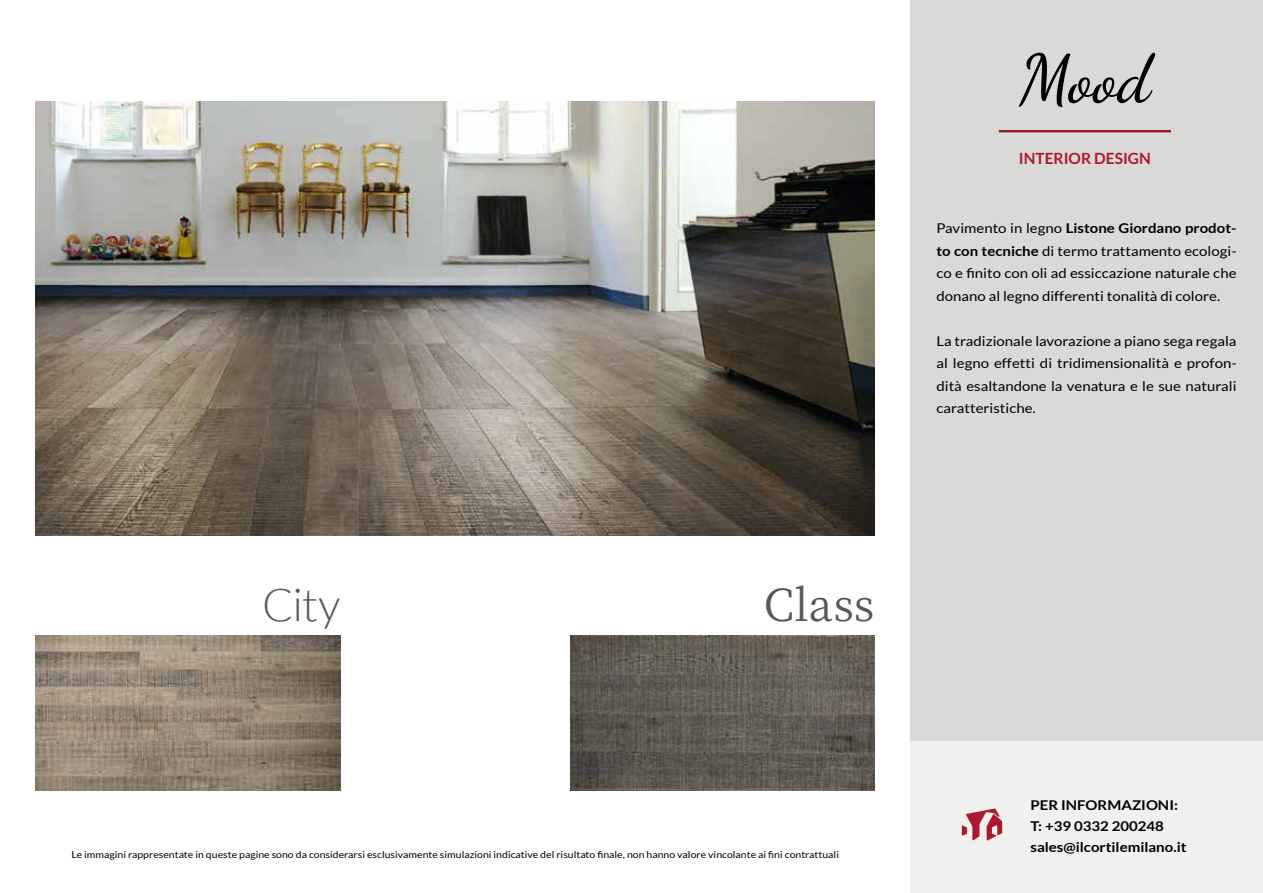
<style>
.page{position:relative;width:1263px;height:893px;background:#fff}
.page>*{position:absolute;margin:0;border:0;box-sizing:border-box;transform-origin:0 0}
.t1{font:500 67.2px "Dancing Script";color:#000}
.t2{font:300 45px "Lato";color:#575756}
.t3{font:44.1px "Noto Serif JP";color:#575756}
.t4{font:700 15.6px "Lato";color:#ac182d}
.t5{font:13.5px/22.5px "Lato";color:#000;text-align:justify;scale:1.11 1}
.t6{font:700 13.5px/21px "Lato";color:#000;scale:1.11 1}
.t7{font:9.45px "Lato";color:#000;scale:1.11 1}
.s1{font-weight:700}
</style>
<div class="page">
<img style="left:36px;top:101px;width:839px;height:434px">
<div style="left:910px;top:0;width:353px;height:893px;background:#dbd9d8"></div>
<div style="left:910px;top:741px;width:353px;height:152px;background:#f0f0ef"></div>
<hr style="left:999px;top:130px;width:172px;height:2px;background:#941d23">
<img style="left:36px;top:636px;width:305px;height:154px">
<img style="left:570px;top:636px;width:305px;height:154px">
<svg style="left:962px;top:808px;width:40px;height:33px"></svg>
<h1 class="t1" style="left:1019px;top:28px;width:132px">Mood</h1>
<p class="t4" style="left:1019px;top:150px;width:133px">INTERIOR DESIGN</p>
<p class="t5" style="left:936px;top:217px;width:272px">Pavimento in legno <span class="s1">Listone Giordano prodot&shy;to con tecniche</span> di termo trattamento ecologi&shy;co e finito con oli ad essiccazione naturale che donano al legno differenti tonalità di colore.</p>
<p class="t5" style="left:936px;top:329px;width:272px">La tradizionale lavorazione a piano sega regala al legno effetti di tridimensionalità e profon&shy;dità esaltandone la venatura e le sue naturali caratteristiche.</p>
<h2 class="t2" style="left:262px;top:581px;width:80px">City</h2>
<h3 class="t3" style="left:764px;top:579px;width:112px">Class</h3>
<p class="t7" style="left:72px;top:849px;width:693px">Le immagini rappresentate in queste pagine sono da considerarsi esclusivamente simulazioni indicative del risultato finale, non hanno valore vincolante ai fini contrattuali</p>
<p class="t6" style="left:1030px;top:794px;width:142px">PER INFORMAZIONI:<br>T: +39 0332 200248 sales@ilcortilemilano.it</p>
</div>
